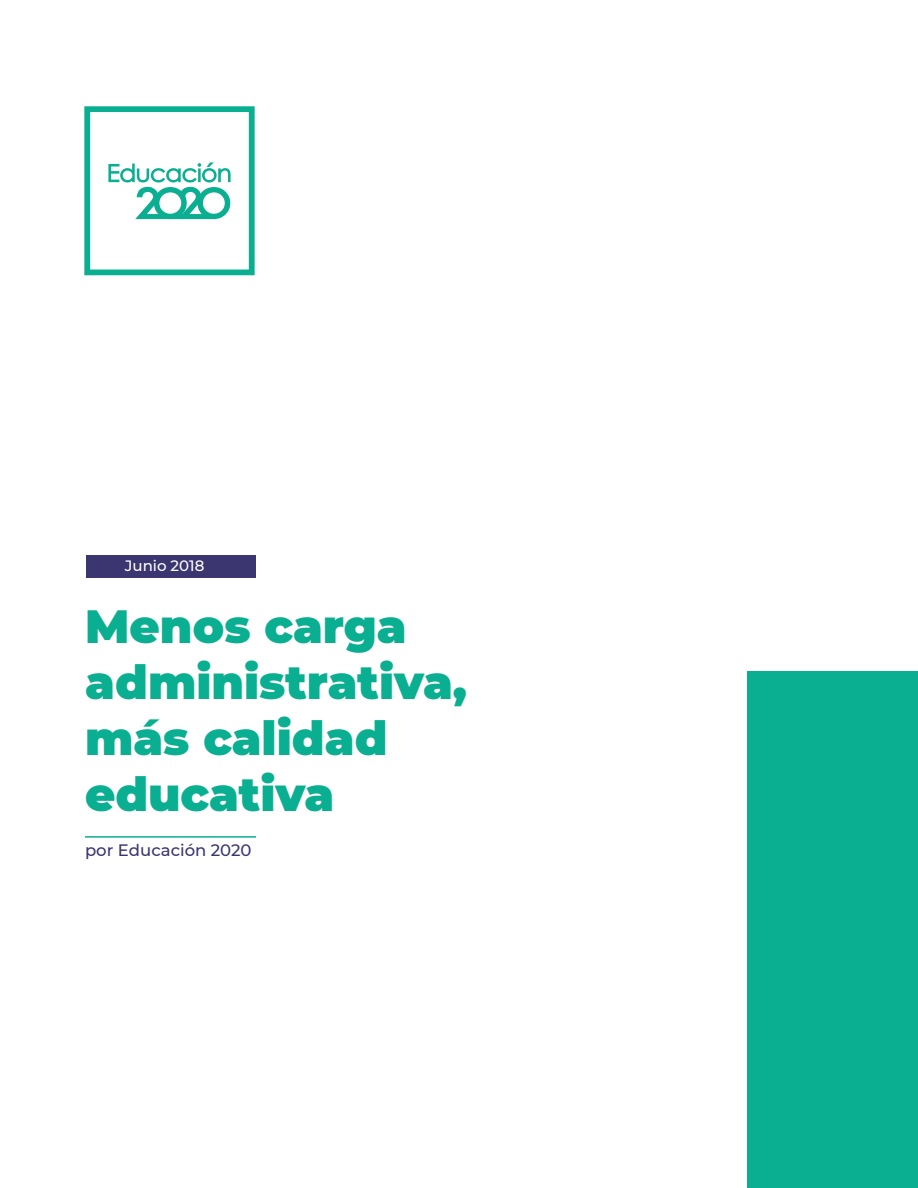
<style>
.page{position:relative;width:918px;height:1188px;background:#fff}
.page>*{position:absolute;margin:0;border:0;box-sizing:border-box;transform-origin:0 0}
.t1{font:900 46.5px/55.8px "Montserrat";color:#0aae90}
.t2{font:500 16.5px "Montserrat";color:#3b3570}
.t3{font:500 15px "Montserrat";color:#fff}
</style>
<div class="page">
<svg style="left:84px;top:106px;width:171px;height:169px"></svg>
<div style="left:747px;top:672px;width:171px;height:516px;background:#0aae90"></div>
<div style="left:86px;top:556px;width:169px;height:22px;background:#3b3570"></div>
<hr style="left:85px;top:836px;width:171px;height:2px;background:#0aae90">
<p class="t3" style="left:125px;top:555px;width:81px">Junio 2018</p>
<p class="t1" style="left:85px;top:596px;width:384px">Menos carga administrativa, más calidad educativa</p>
<p class="t2" style="left:85px;top:839px;width:168px">por Educación 2020</p>
</div>
